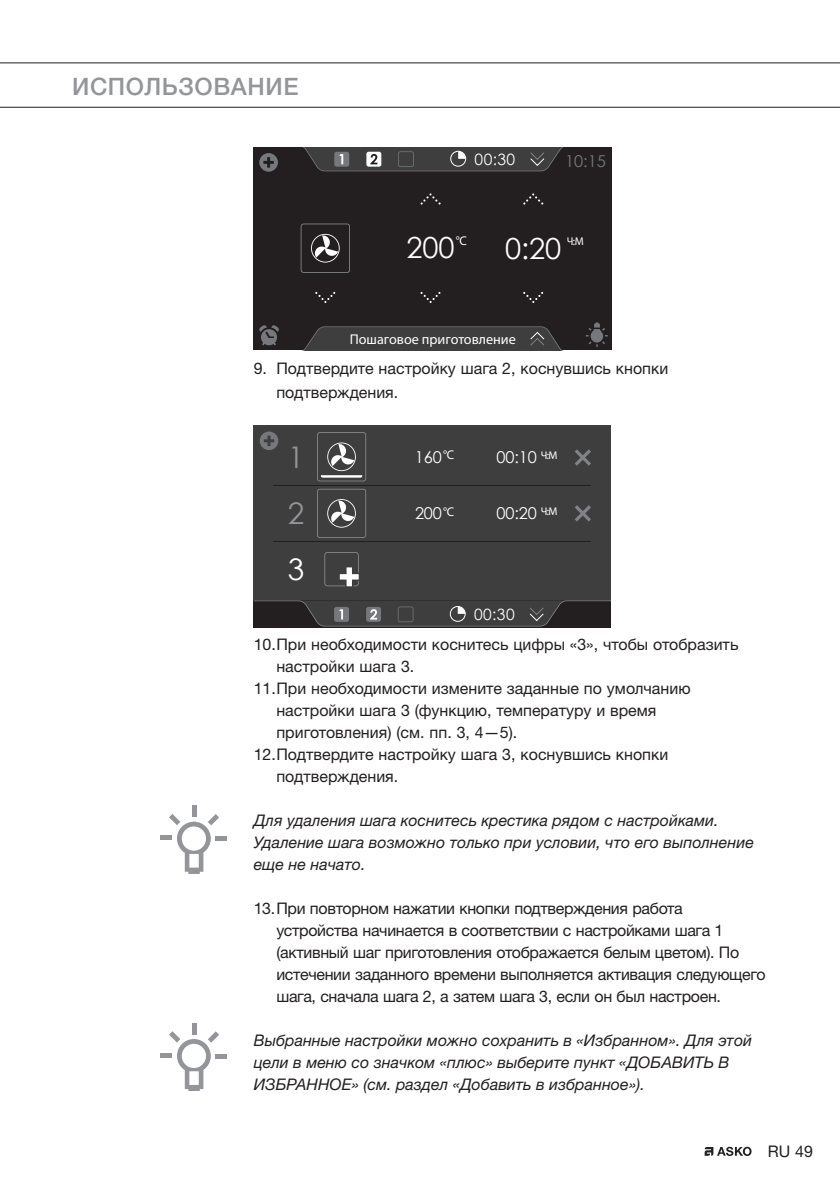
<style>
.page{position:relative;width:840px;height:1191px;background:#fff}
.page>*{position:absolute;margin:0;border:0;box-sizing:border-box;transform-origin:0 0}
.t1{font:29.8px/55.6px "Century Gothic";color:#939598}
.t2{font:29.8px "Century Gothic";color:#fff}
.t3{font:29px "Century Gothic";color:#fff}
.t4{font:500 24px "Helvetica Neue LTW1 G";letter-spacing:.025em;color:#939598}
.t5{font:16.4px "Century Gothic";letter-spacing:-.01em;color:#fff}
.t6{font:16.4px "Century Gothic";color:#76787b}
.t7{font:16px/24px "Helvetica Neue LTW1 G";color:#231f20}
.t8{font:16px/22px "Helvetica Neue LTW1 G";letter-spacing:-.02em;color:#231f20}
.t9{font:italic 16px/22px "Helvetica Neue LTW1 G";color:#231f20}
.t10{font:15.6px "Century Gothic";letter-spacing:.025em;color:#fff}
.t11{font:300 14.2px "Segoe UI";color:#fff}
.t12{font:300 12.6px "Segoe UI";color:#fff}
.t13{font:300 11.2px "Segoe UI";color:#fff}
</style>
<div class="page">
<hr style="left:0;top:62px;width:839px;height:1px;background:#231f20">
<hr style="left:0;top:107px;width:839px;height:1px;background:#231f20">
<svg style="left:704px;top:1146px;width:47px;height:10px"></svg>
<div style="left:253px;top:147px;width:358px;height:203px;background:#231f20"></div>
<svg style="left:259px;top:322px;width:349px;height:28px"></svg>
<svg style="left:315px;top:292px;width:20px;height:11px"></svg>
<svg style="left:300px;top:224px;width:50px;height:49px"></svg>
<svg style="left:420px;top:292px;width:20px;height:11px"></svg>
<svg style="left:523px;top:292px;width:20px;height:11px"></svg>
<svg style="left:420px;top:193px;width:20px;height:11px"></svg>
<svg style="left:523px;top:193px;width:20px;height:11px"></svg>
<svg style="left:259px;top:147px;width:305px;height:25px"></svg>
<div style="left:253px;top:425px;width:357px;height:175px;background:#3e3e3f"></div>
<svg style="left:259px;top:431px;width:19px;height:19px"></svg>
<svg style="left:575px;top:449px;width:15px;height:17px"></svg>
<svg style="left:575px;top:505px;width:15px;height:16px"></svg>
<hr style="left:274px;top:485px;width:316px;height:1px;background:#231f20">
<hr style="left:274px;top:541px;width:316px;height:1px;background:#231f20">
<svg style="left:317px;top:489px;width:49px;height:49px"></svg>
<svg style="left:324px;top:552px;width:34px;height:34px"></svg>
<svg style="left:253px;top:600px;width:357px;height:26px;background:#3c3b3c"></svg>
<svg style="left:317px;top:432px;width:49px;height:49px"></svg>
<div style="left:191px;top:805px;width:5px;height:12px;background:#939598"></div>
<div style="left:161px;top:835px;width:11px;height:5px;background:#939598"></div>
<div style="left:216px;top:836px;width:11px;height:5px;background:#939598"></div>
<svg style="left:169px;top:814px;width:50px;height:59px"></svg>
<div style="left:191px;top:1023px;width:5px;height:11px;background:#939598"></div>
<div style="left:161px;top:1052px;width:11px;height:5px;background:#939598"></div>
<div style="left:216px;top:1053px;width:11px;height:5px;background:#939598"></div>
<svg style="left:169px;top:1031px;width:50px;height:59px"></svg>
<h3 class="t4" style="left:72px;top:72px;width:228px">ИСПОЛЬЗОВАНИЕ</h3>
<p class="t10" style="left:474px;top:148px;width:42px">00:30</p>
<p class="t6" style="left:564px;top:149px;width:42px">10:15</p>
<h2 class="t3" style="left:406px;top:228px;width:50px">200</h2>
<p class="t12" style="left:455px;top:233px;width:13px">°C</p>
<h2 class="t3" style="left:504px;top:228px;width:58px">0:20</h2>
<p class="t13" style="left:566px;top:234px;width:18px">Ч:М</p>
<p class="t11" style="left:349px;top:330px;width:167px">Пошаговое приготовление</p>
<p class="t7" style="left:276px;top:356px;width:393px;text-indent:-23px">9. Подтвердите настройку шага 2, коснувшись кнопки подтверждения.</p>
<h1 class="t1" style="left:288px;top:429px;width:18px">1<br>2</h1>
<h1 class="t2" style="left:288px;top:548px;width:18px">3</h1>
<p class="t5" style="left:414px;top:445px;width:41px">160<sup>°C</sup></p>
<p class="t5" style="left:496px;top:445px;width:62px">00:10 <sup>Ч:М</sup></p>
<p class="t5" style="left:415px;top:502px;width:41px">200<sup>°C</sup></p>
<p class="t5" style="left:496px;top:502px;width:62px">00:20 <sup>Ч:М</sup></p>
<p class="t10" style="left:474px;top:603px;width:42px">00:30</p>
<p class="t7" style="left:253px;top:632px;width:486px">10.При необходимости коснитесь цифры «3», чтобы отобразить</p>
<p class="t7" style="left:276px;top:654px;width:139px">настройки шага 3.</p>
<p class="t7" style="left:253px;top:676px;width:438px">11.При необходимости измените заданные по умолчанию</p>
<p class="t7" style="left:276px;top:698px;width:381px">настройки шага 3 (функцию, температуру и время</p>
<p class="t7" style="left:276px;top:720px;width:242px">приготовления) (см. пп. 3, 4—5).</p>
<p class="t7" style="left:253px;top:742px;width:416px">12.Подтвердите настройку шага 3, коснувшись кнопки</p>
<p class="t7" style="left:276px;top:764px;width:123px">подтверждения.</p>
<p class="t9" style="left:253px;top:809px;width:501px">Для удаления шага коснитесь крестика рядом с настройками.<br>Удаление шага возможно только при условии, что его выполнение еще не начато.</p>
<p class="t8" style="left:276px;top:897px;width:490px;text-indent:-23px">13.При повторном нажатии кнопки подтверждения работа устройства начинается в соответствии с настройками шага 1 (активный шаг приготовления отображается белым цветом). По истечении заданного времени выполняется активация следующего шага, сначала шага 2, а затем шага 3, если он был настроен.</p>
<p class="t9" style="left:253px;top:1029px;width:499px">Выбранные настройки можно сохранить в «Избранном». Для этой цели в меню со значком «плюс» выберите пункт «ДОБАВИТЬ В<br>ИЗБРАННОЕ» (см. раздел «Добавить в избранное»).</p>
<p class="t8" style="left:767px;top:1140px;width:47px">RU 49</p>
</div>
